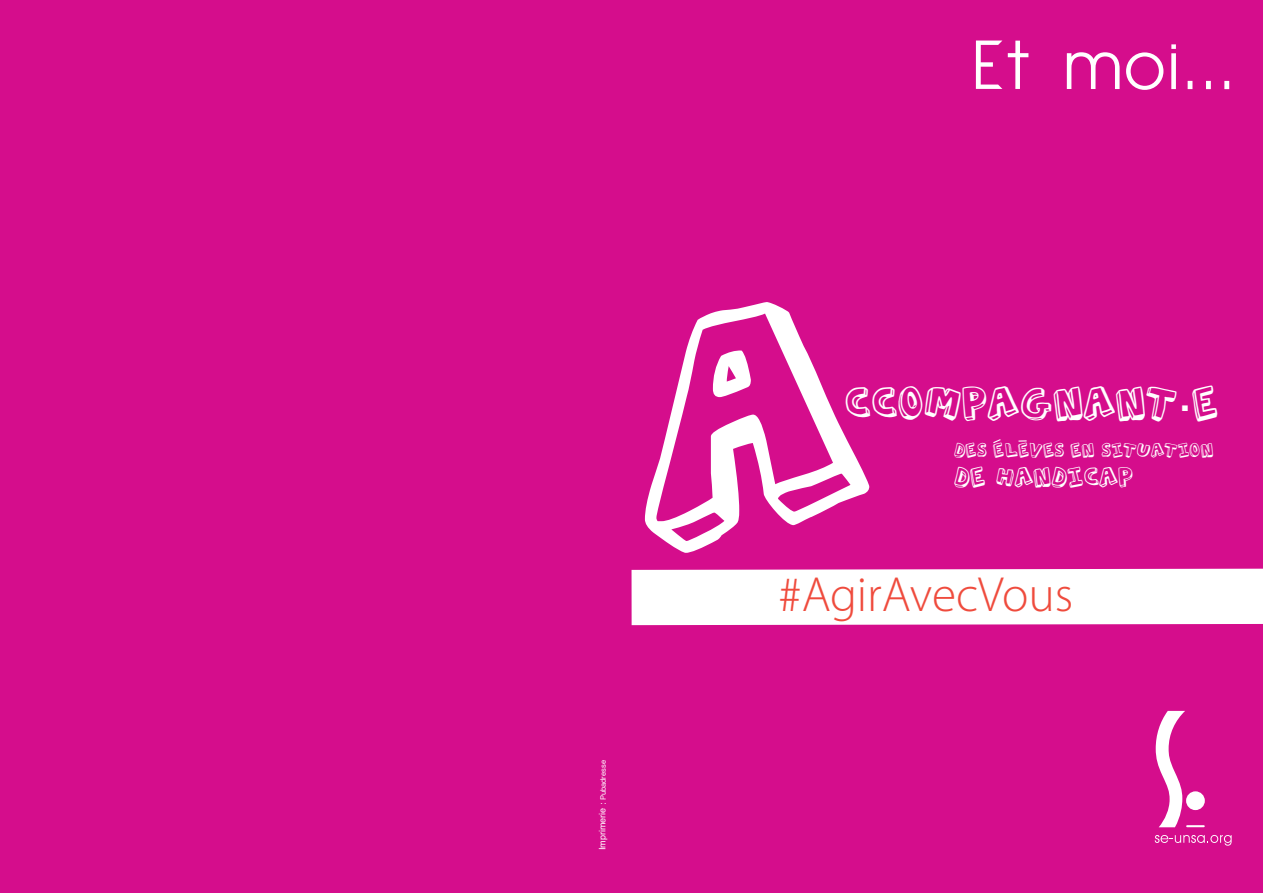
<style>
.page{position:relative;width:1263px;height:893px;background:#d50d8c}
.page>*{position:absolute;margin:0;border:0;box-sizing:border-box;transform-origin:0 0}
.t1{font:330px "Action Jackson";color:#fff}
.t2{font:65.4px "Epic Fusion";color:#fff}
.t3{font:300 49.5px "Myriad Pro";color:#ef4b3d}
.t4{font:45.9px "Action Jackson";color:#fff}
.t5{font:27px "Action Jackson";color:#fff}
.t6{font:19.35px "Action Jackson";color:#fff}
.t7{font:9px "Helvetica";letter-spacing:-.01em;color:#fff}
.s1{font-family:"Lucida Grande"}
.s2{font-size:7.5px}
</style>
<div class="page">
<svg style="left:1155px;top:835px;width:76px;height:11px"></svg>
<svg style="left:1156px;top:711px;width:49px;height:116px"></svg>
<div style="left:1186px;top:791px;width:19px;height:19px;background:#fff;border-radius:50%"></div>
<div style="left:631px;top:568px;width:632px;height:57px;background:#fff"></div>
<svg style="left:993px;top:439px;width:8px;height:5px"></svg>
<svg style="left:1018px;top:440px;width:8px;height:2px"></svg>
<h2 class="t2" style="left:971px;top:28px;width:266px">Et moi...</h2>
<h1 class="t1" style="left:645px;top:278px;width:230px">A</h1>
<h3 class="t4" style="left:845px;top:383px;width:376px">CCOMPAGNANT<span class="s1">·</span>E</h3>
<h3 class="t6" style="left:954px;top:441px;width:261px">DES ELEVES EN SITUATION</h3>
<h3 class="t5" style="left:954px;top:465px;width:181px">DE HANDICAP</h3>
<h3 class="t3" style="left:779px;top:576px;width:296px">#AgirAvecVous</h3>
<p class="t7" style="left:597px;top:850px;width:92px;rotate:-90deg">Imprimerie : <span class="s2">Pubadresse</span></p>
</div>
